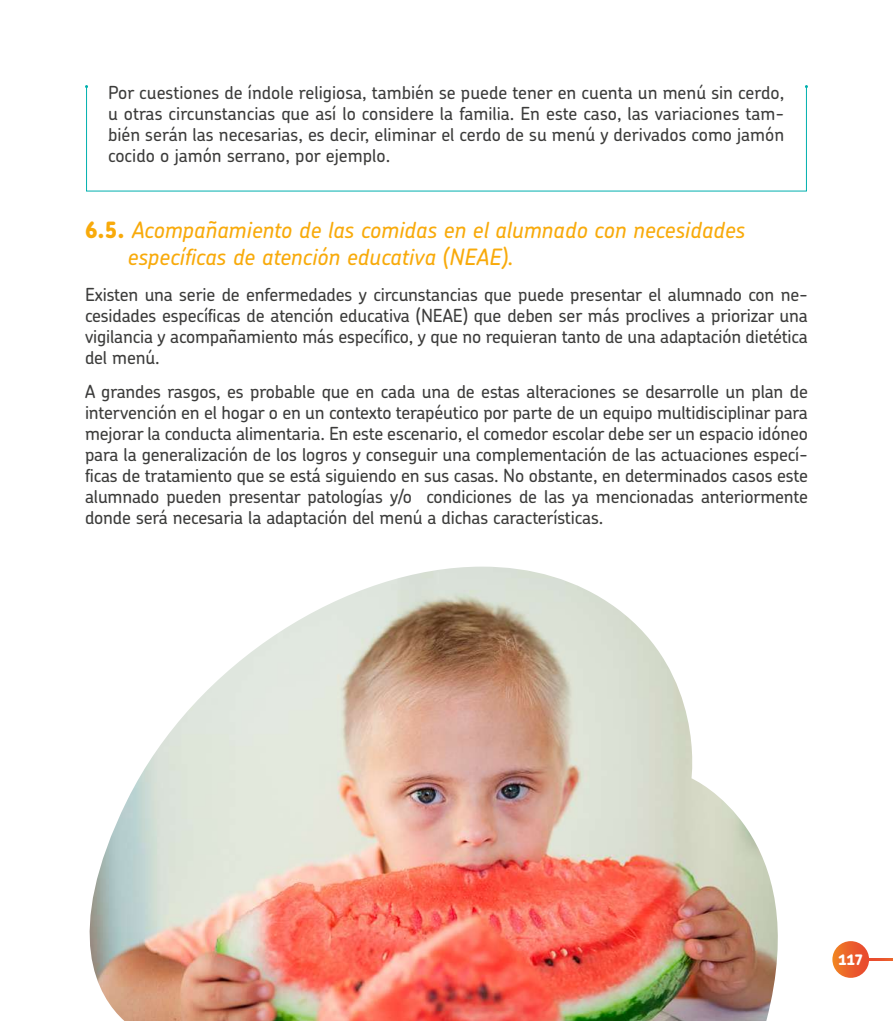
<style>
.page{position:relative;width:893px;height:1021px;background:#fff}
.page>*{position:absolute;margin:0;border:0;box-sizing:border-box;transform-origin:0 0}
.t1{font:italic 500 22.5px/27px "Chevin Pro";color:#f8aa0b}
.t2{font:500 18px/21px "Chevin Pro";letter-spacing:-.01em;color:#3c3c3b;text-align:justify}
.t3{font:800 14.4px "Chevin Pro";color:#fff}
.s1{font-weight:800;font-style:normal}
</style>
<div class="page">
<svg style="left:832px;top:941px;width:37px;height:36px"></svg>
<svg style="left:869px;top:958px;width:24px;height:2px"></svg>
<img style="left:89px;top:566px;width:689px;height:454px">
<p class="t2" style="left:108px;top:82px;width:678px">Por cuestiones de índole religiosa, también se puede tener en cuenta un menú sin cerdo, u otras circunstancias que así lo considere la familia. En este caso, las variaciones tam&shy;bién serán las necesarias, es decir, eliminar el cerdo de su menú y derivados como jamón cocido o jamón serrano, por ejemplo.</p>
<p class="t1" style="left:128px;top:215px;width:619px;text-indent:-43px"><span class="s1">6.5.</span> Acompañamiento de las comidas en el alumnado con necesidades específicas de atención educativa (NEAE).</p>
<p class="t2" style="left:85px;top:284px;width:724px">Existen una serie de enfermedades y circunstancias que puede presentar el alumnado con ne&shy;cesidades específicas de atención educativa (NEAE) que deben ser más proclives a priorizar una vigilancia y acompañamiento más específico, y que no requieran tanto de una adaptación dietética del menú.</p>
<p class="t2" style="left:85px;top:380px;width:724px">A grandes rasgos, es probable que en cada una de estas alteraciones se desarrolle un plan de intervención en el hogar o en un contexto terapéutico por parte de un equipo multidisciplinar para mejorar la conducta alimentaria. En este escenario, el comedor escolar debe ser un espacio idóneo para la generalización de los logros y conseguir una complementación de las actuaciones especí&shy;ficas de tratamiento que se está siguiendo en sus casas. No obstante, en determinados casos este alumnado pueden presentar patologías y/o condiciones de las ya mencionadas anteriormente donde será necesaria la adaptación del menú a dichas características.</p>
<p class="t3" style="left:839px;top:949px;width:26px">117</p>
</div>
